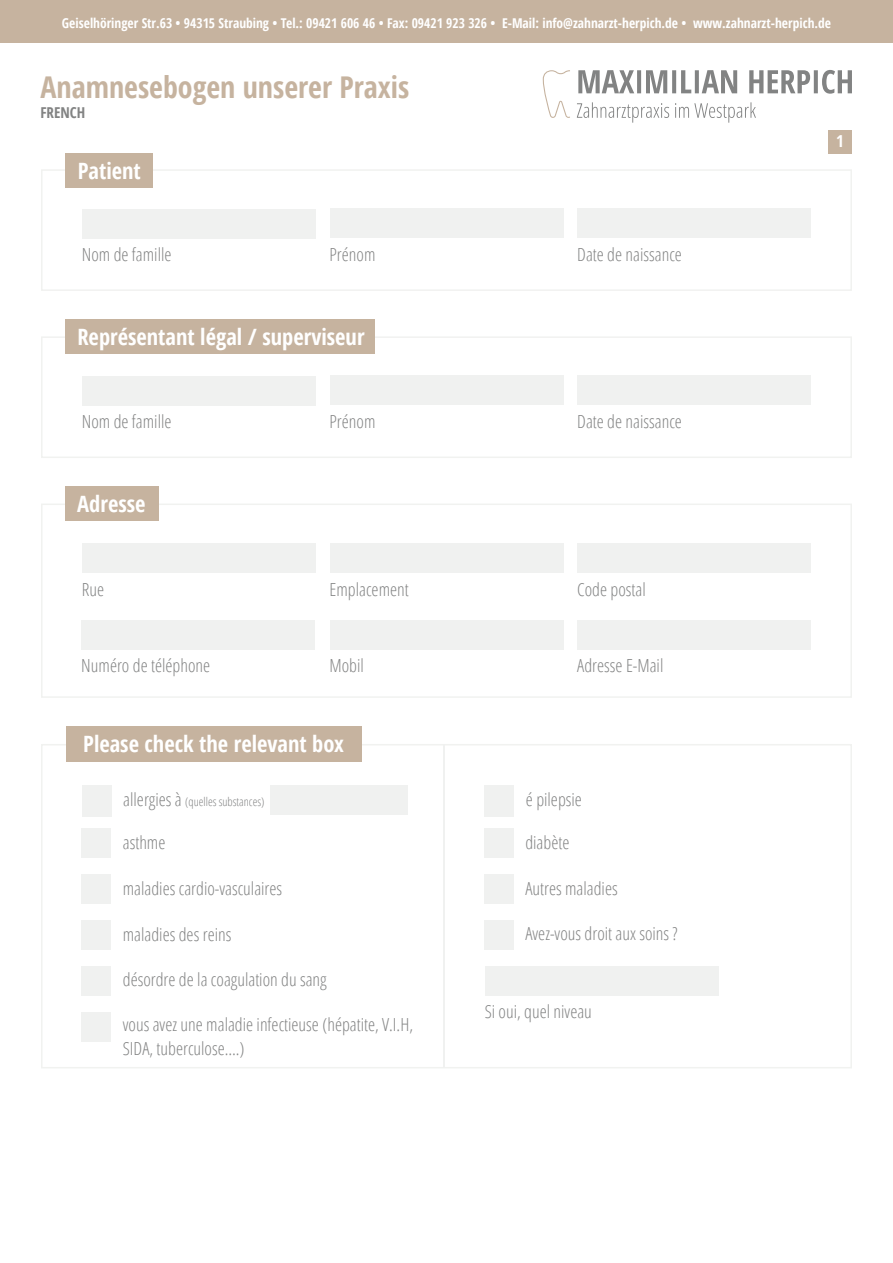
<style>
.page{position:relative;width:893px;height:1263px;background:#fff}
.page>*{position:absolute;margin:0;border:0;box-sizing:border-box;transform-origin:0 0}
.t1{font:700 condensed 30px "Open Sans";color:#c6b39f}
.t2{font:700 condensed 22.5px "Open Sans";color:#fff}
.t3{font:300 condensed 18px/24px "Open Sans";color:#828383}
.t4{font:700 condensed 16.5px "Open Sans";color:#fff}
.t5{font:700 condensed 15px "Open Sans";color:#828383}
.t6{font:700 condensed 13.5px "Open Sans";color:#fff}
.t7{font:300 condensed 12px "Open Sans";color:#828383}
.s1{font-size:18px}
</style>
<div class="page">
<div style="left:0;top:0;width:893px;height:43px;background:#c6b39f"></div>
<svg style="left:577px;top:70px;width:275px;height:53px"></svg>
<svg style="left:543px;top:70px;width:27px;height:48px"></svg>
<div style="left:41px;top:169px;width:811px;height:122px;border:2px solid #f1f2f0"></div>
<div style="left:66px;top:154px;width:87px;height:34px;background:#c6b39f"></div>
<div style="left:82px;top:209px;width:234px;height:30px;background:#f0f1f0"></div>
<div style="left:330px;top:208px;width:233px;height:30px;background:#f0f1f0"></div>
<div style="left:577px;top:208px;width:234px;height:30px;background:#f0f1f0"></div>
<div style="left:41px;top:336px;width:811px;height:122px;border:2px solid #f1f2f0"></div>
<div style="left:65px;top:319px;width:310px;height:34px;background:#c6b39f"></div>
<div style="left:82px;top:376px;width:234px;height:30px;background:#f0f1f0"></div>
<div style="left:330px;top:375px;width:233px;height:30px;background:#f0f1f0"></div>
<div style="left:577px;top:375px;width:234px;height:30px;background:#f0f1f0"></div>
<div style="left:41px;top:503px;width:811px;height:195px;border:2px solid #f1f2f0"></div>
<div style="left:66px;top:487px;width:93px;height:34px;background:#c6b39f"></div>
<div style="left:82px;top:543px;width:234px;height:30px;background:#f0f1f0"></div>
<div style="left:330px;top:543px;width:233px;height:30px;background:#f0f1f0"></div>
<div style="left:577px;top:543px;width:234px;height:30px;background:#f0f1f0"></div>
<div style="left:81px;top:620px;width:234px;height:30px;background:#f0f1f0"></div>
<div style="left:330px;top:620px;width:233px;height:30px;background:#f0f1f0"></div>
<div style="left:41px;top:744px;width:811px;height:324px;border:2px solid #f1f2f0"></div>
<div style="left:66px;top:727px;width:296px;height:35px;background:#c6b39f"></div>
<div style="left:82px;top:785px;width:30px;height:31px;background:#f0f1f0"></div>
<div style="left:270px;top:785px;width:138px;height:30px;background:#f0f1f0"></div>
<div style="left:81px;top:828px;width:30px;height:30px;background:#f0f1f0"></div>
<div style="left:81px;top:874px;width:30px;height:30px;background:#f0f1f0"></div>
<div style="left:81px;top:920px;width:30px;height:30px;background:#f0f1f0"></div>
<div style="left:81px;top:966px;width:30px;height:30px;background:#f0f1f0"></div>
<div style="left:81px;top:1012px;width:30px;height:30px;background:#f0f1f0"></div>
<div style="left:484px;top:785px;width:30px;height:31px;background:#f0f1f0"></div>
<div style="left:484px;top:828px;width:30px;height:30px;background:#f0f1f0"></div>
<div style="left:484px;top:874px;width:30px;height:30px;background:#f0f1f0"></div>
<div style="left:484px;top:920px;width:30px;height:30px;background:#f0f1f0"></div>
<hr style="left:443px;top:745px;width:2px;height:323px;background:#f0f1f0">
<div style="left:828px;top:130px;width:24px;height:24px;background:#c6b39f"></div>
<div style="left:485px;top:966px;width:234px;height:30px;background:#f0f1f0"></div>
<div style="left:577px;top:620px;width:234px;height:30px;background:#f0f1f0"></div>
<p class="t6" style="left:62px;top:13px;width:771px">Geiselhöringer Str.63 • 94315 Straubing • Tel.: 09421 606 46 • Fax: 09421 923 326 • E-Mail: info@zahnarzt-herpich.de • www.zahnarzt-herpich.de</p>
<h1 class="t1" style="left:40px;top:67px;width:370px">Anamnesebogen unserer Praxis</h1>
<p class="t5" style="left:40px;top:102px;width:46px">FRENCH</p>
<p class="t2" style="left:78px;top:155px;width:65px">Patient</p>
<p class="t3" style="left:82px;top:242px;width:91px">Nom de famille</p>
<p class="t3" style="left:330px;top:242px;width:47px">Prénom</p>
<p class="t3" style="left:577px;top:242px;width:106px">Date de naissance</p>
<p class="t2" style="left:77px;top:321px;width:289px">Représentant légal / superviseur</p>
<p class="t3" style="left:82px;top:409px;width:91px">Nom de famille</p>
<p class="t3" style="left:330px;top:409px;width:47px">Prénom</p>
<p class="t3" style="left:577px;top:409px;width:106px">Date de naissance</p>
<p class="t2" style="left:77px;top:488px;width:70px">Adresse</p>
<p class="t3" style="left:82px;top:576px;width:24px">Rue</p>
<p class="t3" style="left:330px;top:576px;width:81px">Emplacement</p>
<p class="t3" style="left:577px;top:576px;width:70px">Code postal</p>
<p class="t3" style="left:81px;top:653px;width:130px">Numéro de téléphone</p>
<p class="t3" style="left:330px;top:653px;width:36px">Mobil</p>
<p class="t2" style="left:83px;top:728px;width:262px">Please check the relevant box</p>
<p class="t7" style="left:123px;top:794px;width:143px"><span class="s1">allergies à</span> (quelles substances)</p>
<p class="t3" style="left:123px;top:829px;width:44px">asthme</p>
<p class="t3" style="left:123px;top:875px;width:161px">maladies cardio-vasculaires</p>
<p class="t3" style="left:123px;top:921px;width:110px">maladies des reins</p>
<p class="t3" style="left:123px;top:967px;width:205px">désordre de la coagulation du sang</p>
<p class="t3" style="left:123px;top:1012px;width:292px">vous avez une maladie infectieuse (hépatite, V.I.H,<br>SIDA, tuberculose….)</p>
<p class="t3" style="left:577px;top:653px;width:88px">Adresse E-Mail</p>
<p class="t3" style="left:526px;top:787px;width:58px">é pilepsie</p>
<p class="t3" style="left:525px;top:829px;width:46px">diabète</p>
<p class="t3" style="left:525px;top:875px;width:94px">Autres maladies</p>
<p class="t3" style="left:525px;top:921px;width:154px">Avez-vous droit aux soins ?</p>
<p class="t3" style="left:485px;top:999px;width:109px">Si oui, quel niveau</p>
<p class="t4" style="left:836px;top:130px;width:9px">1</p>
</div>
